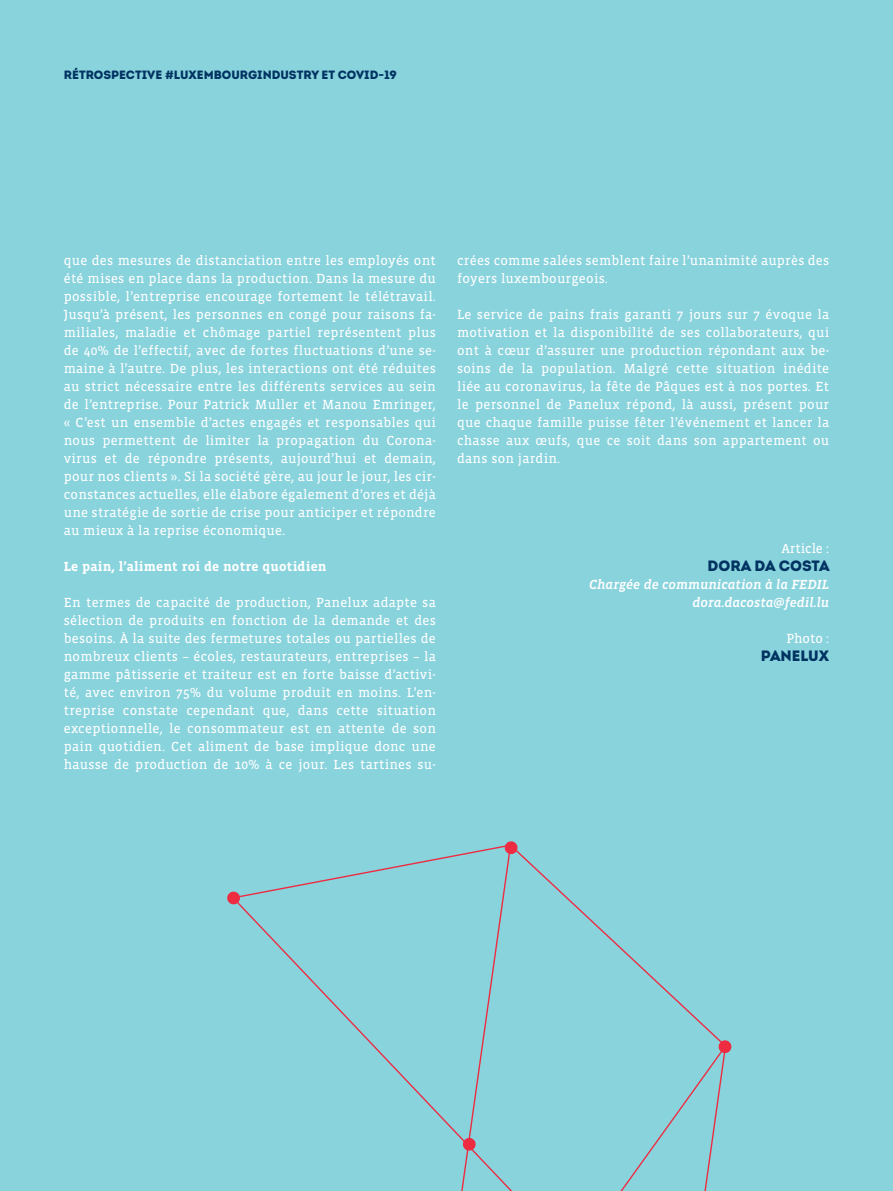
<style>
.page{position:relative;width:893px;height:1191px;background:#89d3dd}
.page>*{position:absolute;margin:0;border:0;box-sizing:border-box;transform-origin:0 0}
.t1{font:900 15px "Intro";color:#003361}
.t2{font:13.5px/18px "Vista Slab OT";letter-spacing:.02em;color:#fff;text-align:justify}
.t3{font:italic 500 13.5px/18px "Vista Slab OT";color:#fff;text-align:right}
.t4{font:700 13.5px "Vista Slab OT";letter-spacing:.02em;color:#fff}
.t5{font:13.5px "Vista Slab OT";color:#fff}
.t6{font:900 12px "Intro";color:#003361}
</style>
<div class="page">
<svg style="left:240px;top:845px;width:485px;height:346px"></svg>
<svg style="left:227px;top:889px;width:15px;height:17px"></svg>
<svg style="left:462px;top:1136px;width:15px;height:16px"></svg>
<svg style="left:504px;top:841px;width:15px;height:15px"></svg>
<svg style="left:718px;top:1038px;width:14px;height:17px"></svg>
<p class="t6" style="left:64px;top:67px;width:335px">RÉTROSPECTIVE #LUXEMBOURGINDUSTRY ET COVID-19</p>
<p class="t2" style="left:64px;top:252px;width:374px">que des mesures de distanciation entre les employés ont été mises en place dans la production. Dans la mesure du possible, l’entreprise encourage fortement le télétravail.<br>Jusqu’à présent, les personnes en congé pour raisons fa&shy;miliales, maladie et chômage partiel représentent plus de 40% de l’effectif, avec de fortes fluctuations d’une se&shy;maine à l’autre. De plus, les interactions ont été réduites au strict nécessaire entre les différents services au sein de l’entreprise. Pour Patrick Muller et Manou Emringer, « C’est un ensemble d’actes engagés et responsables qui nous permettent de limiter la propagation du Corona&shy;virus et de répondre présents, aujourd’hui et demain, pour nos clients ». Si la société gère, au jour le jour, les cir&shy;constances actuelles, elle élabore également d’ores et déjà une stratégie de sortie de crise pour anticiper et répondre au mieux à la reprise économique.</p>
<p class="t4" style="left:64px;top:560px;width:264px">Le pain, l’aliment roi de notre quotidien</p>
<p class="t2" style="left:64px;top:594px;width:374px">En termes de capacité de production, Panelux adapte sa sélection de produits en fonction de la demande et des besoins. À la suite des fermetures totales ou partielles de nombreux clients – écoles, restaurateurs, entreprises – la gamme pâtisserie et traiteur est en forte baisse d’activi&shy;té, avec environ 75% du volume produit en moins. L’en&shy;treprise constate cependant que, dans cette situation exceptionnelle, le consommateur est en attente de son pain quotidien. Cet aliment de base implique donc une hausse de production de 10% à ce jour. Les tartines su-</p>
<p class="t2" style="left:457px;top:252px;width:374px">crées comme salées semblent faire l’unanimité auprès des foyers luxembourgeois.</p>
<p class="t2" style="left:457px;top:306px;width:374px">Le service de pains frais garanti 7 jours sur 7 évoque la motivation et la disponibilité de ses collaborateurs, qui ont à cœur d’assurer une production répondant aux be&shy;soins de la population. Malgré cette situation inédite liée au coronavirus, la fête de Pâques est à nos portes. Et le personnel de Panelux répond, là aussi, présent pour que chaque famille puisse fêter l’événement et lancer la chasse aux œufs, que ce soit dans son appartement ou dans son jardin.</p>
<p class="t5" style="left:782px;top:541px;width:49px">Article :</p>
<p class="t1" style="left:708px;top:556px;width:124px">DORA DA COSTA</p>
<p class="t3" style="left:589px;top:576px;width:242px">Chargée de communication à la FEDIL dora.dacosta@fedil.lu</p>
<p class="t2" style="left:786px;top:630px;width:44px">Photo :</p>
<p class="t1" style="left:761px;top:646px;width:70px">PANELUX</p>
</div>
